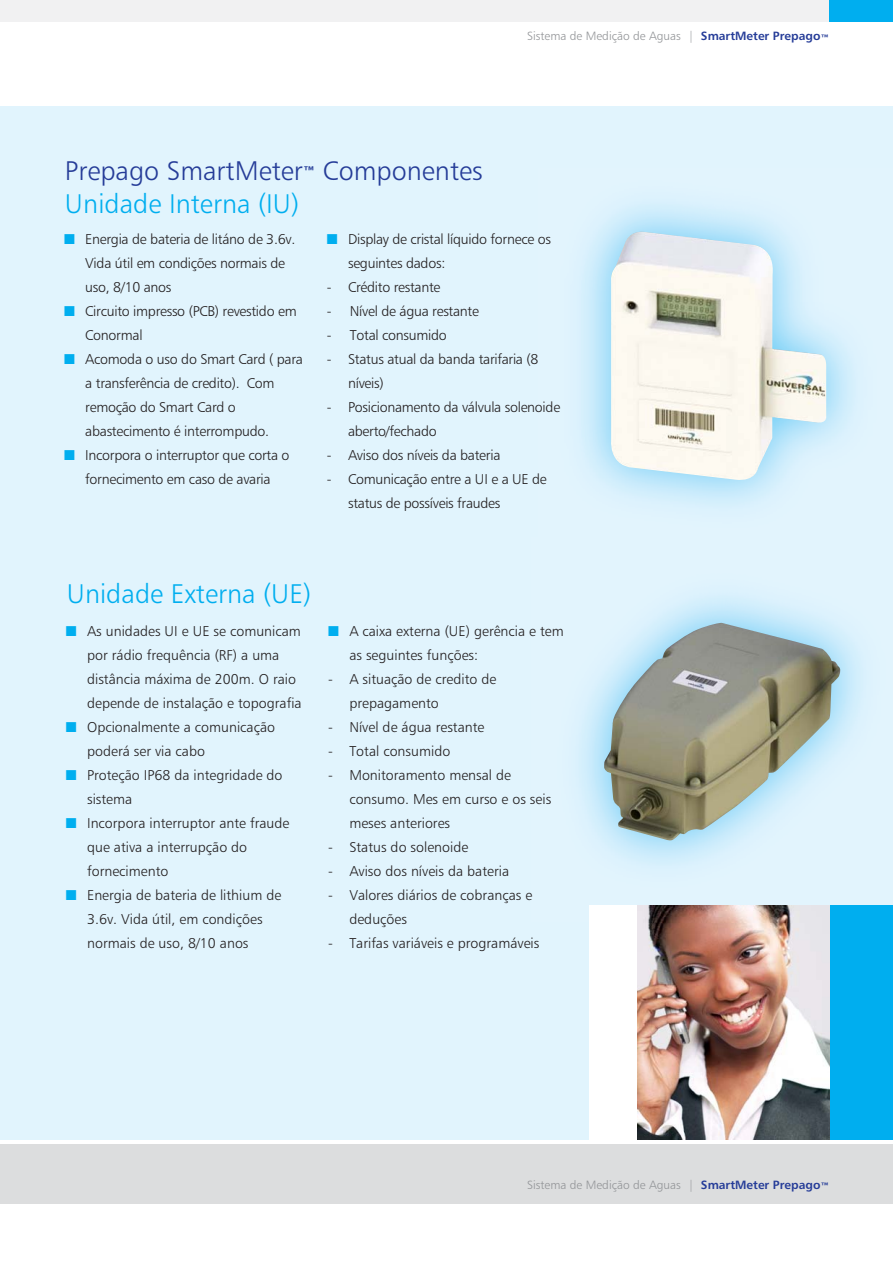
<style>
.page{position:relative;width:893px;height:1263px;background:#fff}
.page>*{position:absolute;margin:0;border:0;box-sizing:border-box;transform-origin:0 0}
.t1{font:27px "Humanist 777 BT Light B";color:#00aeef}
.t2{font:27px "Humanist 777 BT Light B";color:#253c98}
.t3{font:14.25px/24px "Humanist 777 BT Light B";color:#231f20}
.t4{font:14.25px/24px "Humanist 777 BT Light B";letter-spacing:-.02em;color:#231f20}
.t5{font:12px "Humanist 777 BT Light B";color:#939598}
.s1{font-family:"Humanist 777 BT Bold B";color:#253c98}
.s2{font-family:"Humanist 777 BT Bold B";font-size:15px}
.s3{color:#00aeef}
</style>
<div class="page">
<div style="left:0;top:106px;width:892px;height:1034px;background:#e1f4fd"></div>
<div style="left:0;top:0;width:863px;height:21px;background:#f1f1f2"></div>
<div style="left:829px;top:0;width:63px;height:21px;background:#00aeef"></div>
<div style="left:0;top:1144px;width:892px;height:59px;background:#dcddde"></div>
<img style="left:611px;top:231px;width:216px;height:249px">
<div style="left:589px;top:906px;width:108px;height:234px;background:#fff"></div>
<div style="left:829px;top:906px;width:63px;height:234px;background:#00aeef"></div>
<img style="left:638px;top:922px;width:191px;height:218px">
<img style="left:579px;top:596px;width:313px;height:310px">
<img style="left:637px;top:906px;width:193px;height:16px">
<img style="left:604px;top:623px;width:236px;height:218px">
<p class="t5" style="left:527px;top:31px;width:304px">Sistema de Medição de Aguas | <span class="s1">SmartMeter Prepago</span><sub>™</sub></p>
<h1 class="t2" style="left:65px;top:160px;width:419px">Prepago SmartMeter<span class="s2">™</span> Componentes</h1>
<h1 class="t1" style="left:65px;top:193px;width:236px">Unidade Interna (IU)</h1>
<p class="t4" style="left:85px;top:228px;width:211px;text-indent:-21px"><span class="s3">■</span> Energia de bateria de litáno de 3.6v.<br>Vida útil em condições normais de uso, 8/10 anos</p>
<p class="t4" style="left:85px;top:300px;width:213px;text-indent:-21px"><span class="s3">■</span> Circuito impresso (PCB) revestido em<br>Conormal</p>
<p class="t4" style="left:85px;top:348px;width:219px;text-indent:-21px"><span class="s3">■</span> Acomoda o uso do Smart Card ( para a transferência de credito). Com remoção do Smart Card o abastecimento é interrompudo.</p>
<p class="t4" style="left:64px;top:444px;width:227px;text-align:center"><span class="s3">■</span> Incorpora o interruptor que corta o fornecimento em caso de avaria</p>
<p class="t4" style="left:348px;top:228px;width:204px;text-indent:-21px"><span class="s3">■</span> Display de cristal líquido fornece os seguintes dados:</p>
<p class="t4" style="left:327px;top:276px;width:115px">- Crédito restante</p>
<p class="t4" style="left:327px;top:300px;width:154px">- Nível de água restante</p>
<p class="t4" style="left:327px;top:324px;width:122px">- Total consumido</p>
<p class="t4" style="left:348px;top:348px;width:192px;text-indent:-21px">- Status atual da banda tarifaria (8 níveis)</p>
<p class="t4" style="left:348px;top:396px;width:214px;text-indent:-21px">- Posicionamento da válvula solenoide aberto/fechado</p>
<p class="t4" style="left:327px;top:444px;width:175px">- Aviso dos níveis da bateria</p>
<p class="t4" style="left:348px;top:468px;width:200px;text-indent:-21px">- Comunicação entre a UI e a UE de status de possíveis fraudes</p>
<h1 class="t1" style="left:67px;top:583px;width:246px">Unidade Externa (UE)</h1>
<p class="t3" style="left:87px;top:620px;width:216px;text-indent:-21px"><span class="s3">■</span> As unidades UI e UE se comunicam por rádio frequência (RF) a uma distância máxima de 200m. O raio depende de instalação e topografia</p>
<p class="t3" style="left:87px;top:716px;width:189px;text-indent:-21px"><span class="s3">■</span> Opcionalmente a comunicação poderá ser via cabo</p>
<p class="t3" style="left:87px;top:764px;width:197px;text-indent:-21px"><span class="s3">■</span> Proteção IP68 da integridade do sistema</p>
<p class="t3" style="left:87px;top:812px;width:204px;text-indent:-21px"><span class="s3">■</span> Incorpora interruptor ante fraude que ativa a interrupção do fornecimento</p>
<p class="t3" style="left:87px;top:884px;width:196px;text-indent:-21px"><span class="s3">■</span> Energia de bateria de lithium de<br>3.6v. Vida útil, em condições normais de uso, 8/10 anos</p>
<p class="t3" style="left:349px;top:620px;width:216px;text-indent:-21px"><span class="s3">■</span> A caixa externa (UE) gerência e tem as seguintes funções:</p>
<p class="t3" style="left:349px;top:668px;width:149px;text-indent:-21px">- A situação de credito de prepagamento</p>
<p class="t3" style="left:328px;top:716px;width:158px">- Nível de água restante</p>
<p class="t3" style="left:328px;top:740px;width:124px">- Total consumido</p>
<p class="t3" style="left:349px;top:764px;width:203px;text-indent:-21px">- Monitoramento mensal de consumo. Mes em curso e os seis meses anteriores</p>
<p class="t3" style="left:328px;top:836px;width:142px">- Status do solenoide</p>
<p class="t3" style="left:328px;top:860px;width:183px">- Aviso dos níveis da bateria</p>
<p class="t3" style="left:349px;top:884px;width:184px;text-indent:-21px">- Valores diários de cobranças e deduções</p>
<p class="t3" style="left:328px;top:932px;width:213px">- Tarifas variáveis e programáveis</p>
<p class="t5" style="left:527px;top:1180px;width:304px">Sistema de Medição de Aguas | <span class="s1">SmartMeter Prepago</span><sub>™</sub></p>
</div>
